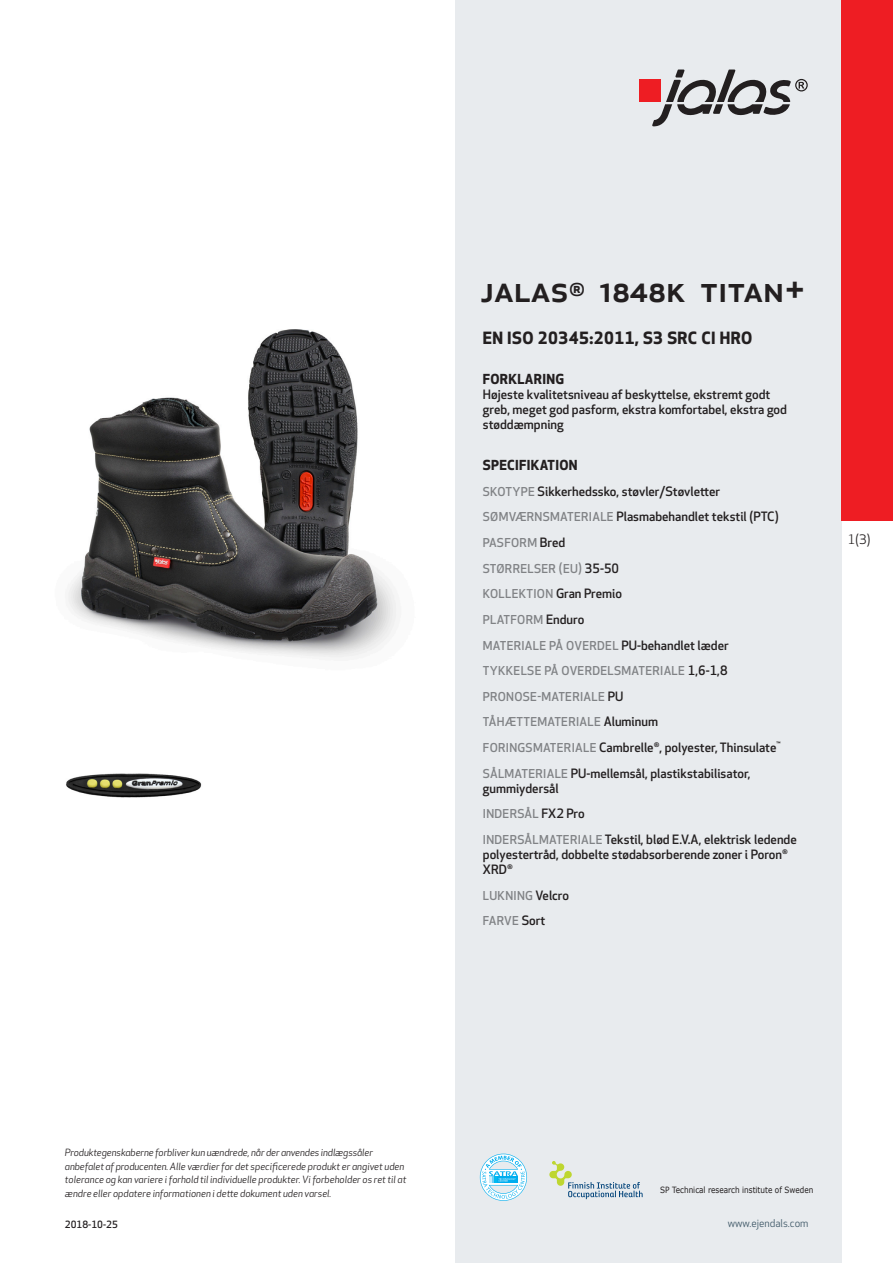
<style>
.page{position:relative;width:893px;height:1263px;background:#fff}
.page>*{position:absolute;margin:0;border:0;box-sizing:border-box;transform-origin:0 0}
.prodname{font:500 36px "Apex New";color:#231f20}
.Funktion_body{font:700 16.5px "Apex New";letter-spacing:.025em;color:#231f20}
.Funktion_body-2{font:700 13.5px "Apex New";letter-spacing:.025em;color:#231f20}
.t1{font:12.75px "Apex New";color:#231f20}
.Funktion_body-3{font:500 12.6px/15px "Apex New";color:#231f20}
.Funktion_body-4{font:500 12px "Apex New";letter-spacing:.025em;color:#808285}
.t2{font:10.5px "Apex New";color:#405968}
.t3{font:italic 9.75px/13.5px "Apex New";color:#231f20}
.Sidfot_datum{font:500 9.75px "Apex New";color:#231f20}
.t4{font:8.55px "Verdana";color:#231f20;scale:.85 1}
.s1{font-size:12px;color:#808285}
.s2{font-size:12.6px;color:#231f20}
</style>
<div class="page">
<div style="left:455px;top:0;width:387px;height:1263px;background:#e8ebee"></div>
<svg style="left:549px;top:1161px;width:94px;height:38px"></svg>
<svg style="left:480px;top:1154px;width:47px;height:47px"></svg>
<div style="left:639px;top:80px;width:22px;height:22px;background:#ee1d23"></div>
<svg style="left:652px;top:70px;width:156px;height:56px"></svg>
<div style="left:842px;top:0;width:51px;height:520px;background:#ee1d23"></div>
<img style="left:68px;top:329px;width:329px;height:329px">
<img style="left:66px;top:773px;width:136px;height:25px">
<p class="prodname" style="left:480px;top:265px;width:327px">JALAS<sup>®</sup> 1848K Titan+</p>
<p class="Funktion_body" style="left:483px;top:326px;width:271px">EN ISO 20345:2011, S3 SRC CI HRO</p>
<p class="Funktion_body-2" style="left:483px;top:370px;width:83px">FORKLARING</p>
<p class="Funktion_body-3" style="left:483px;top:387px;width:306px">Højeste kvalitetsniveau af beskyttelse, ekstremt godt greb, meget god pasform, ekstra komfortabel, ekstra god støddæmpning</p>
<p class="Funktion_body-2" style="left:483px;top:455px;width:96px">SPECIFIKATION</p>
<p class="Funktion_body-3" style="left:483px;top:483px;width:239px"><span class="s1">SKOTYPE</span> Sikkerhedssko, støvler/Støvletter</p>
<p class="Funktion_body-3" style="left:483px;top:509px;width:297px"><span class="s1">SØMVÆRNSMATERIALE</span> Plasmabehandlet tekstil (PTC)</p>
<p class="Funktion_body-4" style="left:483px;top:535px;width:84px">PASFORM <span class="s2">Bred</span></p>
<p class="Funktion_body-4" style="left:483px;top:560px;width:138px">STØRRELSER (EU) <span class="s2">35-50</span></p>
<p class="Funktion_body-4" style="left:483px;top:586px;width:141px">KOLLEKTION <span class="s2">Gran Premio</span></p>
<p class="Funktion_body-4" style="left:483px;top:611px;width:103px">PLATFORM <span class="s2">Enduro</span></p>
<p class="Funktion_body-4" style="left:483px;top:637px;width:247px">MATERIALE PÅ OVERDEL <span class="s2">PU-behandlet læder</span></p>
<p class="Funktion_body-4" style="left:483px;top:663px;width:246px">TYKKELSE PÅ OVERDELSMATERIALE <span class="s2">1,6-1,8</span></p>
<p class="Funktion_body-4" style="left:483px;top:688px;width:142px">PRONOSE-MATERIALE <span class="s2">PU</span></p>
<p class="Funktion_body-4" style="left:483px;top:714px;width:177px">TÅHÆTTEMATERIALE <span class="s2">Aluminum</span></p>
<p class="Funktion_body-3" style="left:483px;top:740px;width:299px"><span class="s1">FORINGSMATERIALE</span> Cambrelle<sup>®</sup>, polyester, Thinsulate<sup>™</sup></p>
<p class="Funktion_body-3" style="left:483px;top:765px;width:269px"><span class="s1">SÅLMATERIALE</span> PU-mellemsål, plastikstabilisator, gummiydersål</p>
<p class="Funktion_body-4" style="left:483px;top:806px;width:103px">INDERSÅL <span class="s2">FX2 Pro</span></p>
<p class="Funktion_body-3" style="left:483px;top:832px;width:315px"><span class="s1">INDERSÅLMATERIALE</span> Tekstil, blød E.V.A, elektrisk ledende polyestertråd, dobbelte stødabsorberende zoner i Poron<sup>®<br></sup>XRD<sup>®</sup></p>
<p class="Funktion_body-4" style="left:483px;top:887px;width:88px">LUKNING <span class="s2">Velcro</span></p>
<p class="Funktion_body-4" style="left:483px;top:913px;width:64px">FARVE <span class="s2">Sort</span></p>
<p class="t1" style="left:848px;top:531px;width:24px">1(3)</p>
<p class="t3" style="left:65px;top:1146px;width:343px">Produktegenskaberne forbliver kun uændrede, når der anvendes indlægssåler anbefalet af producenten. Alle værdier for det specificerede produkt er angivet uden tolerance og kan variere i forhold til individuelle produkter. Vi forbeholder os ret til at ændre eller opdatere informationen i dette dokument uden varsel.</p>
<p class="Sidfot_datum" style="left:65px;top:1218px;width:54px">2018-10-25</p>
<p class="t4" style="left:660px;top:1184px;width:182px">SP Technical research institute of Sweden</p>
<p class="t2" style="left:728px;top:1217px;width:82px">www.ejendals.com</p>
</div>
